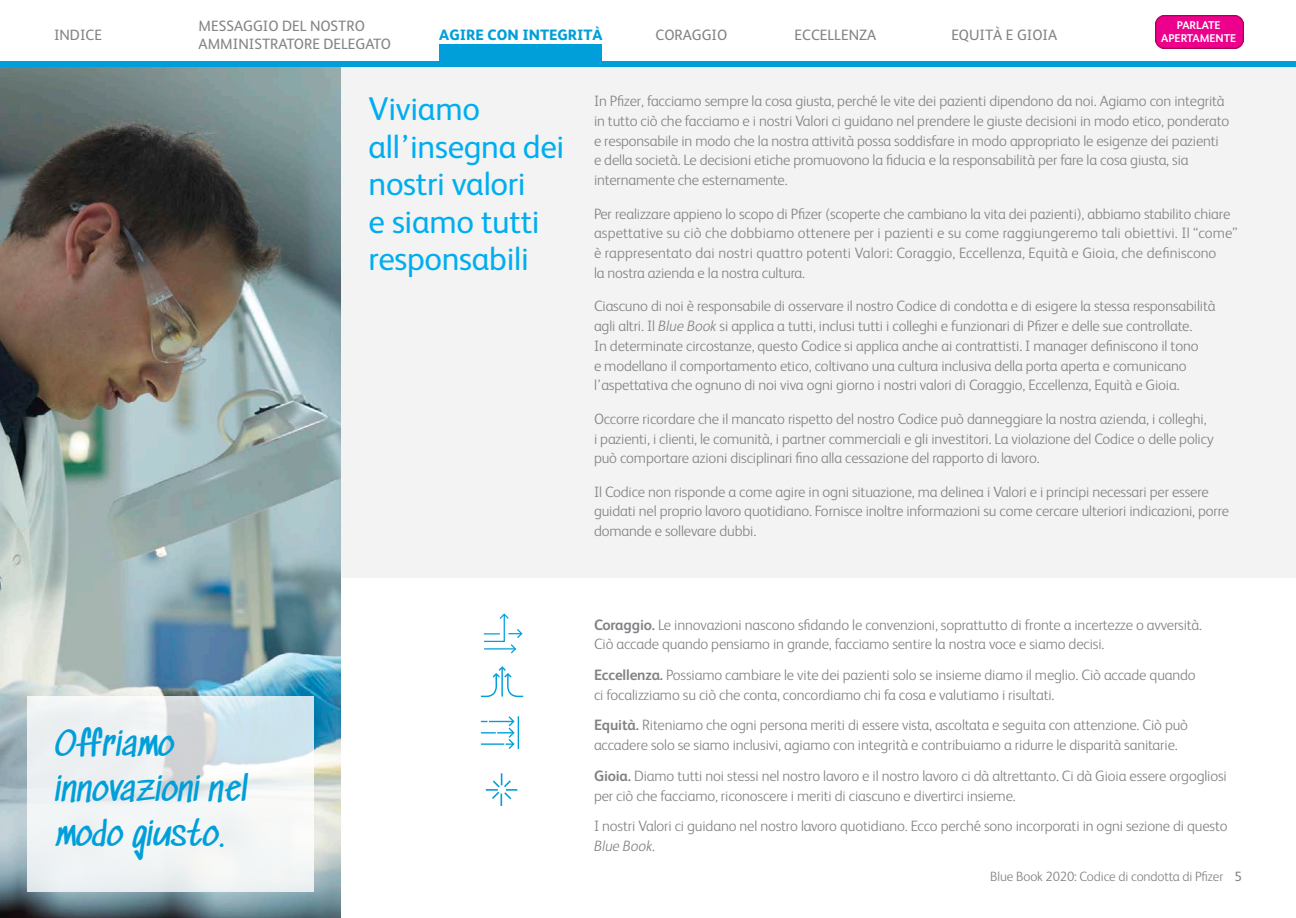
<style>
.page{position:relative;width:1296px;height:918px;background:#fff}
.page>*{position:absolute;margin:0;border:0;box-sizing:border-box;transform-origin:0 0}
.Head{font:33px/37.5px "FS Albert";letter-spacing:-.01em;color:#00aeef}
.approved_message{font:33px/45px "Sedgwick Ave";color:#009fda}
.Body_in_Gray_Section{font:300 15px/19.8px "FS Albert";letter-spacing:-.01em;color:#828386}
.Body_in_Gray_Section-2{font:300 15px/19.8px "FS Albert";letter-spacing:.01em;color:#828386}
.t1{font:15px/18px "FS Albert";color:#828386}
.t2{font:800 15px "FS Albert";color:#009fda}
.t3{font:300 13.5px "FS Albert";letter-spacing:-.01em;color:#828386}
.t4{font:700 11.25px "FS Albert";color:#fff}
.s1{font-style:italic}
.s2{font-weight:700}
.s3{font-weight:400}
</style>
<div class="page">
<div style="left:0;top:61px;width:1296px;height:7px;background:#009fda"></div>
<img style="left:1156px;top:15px;width:87px;height:34px">
<div style="left:324px;top:68px;width:972px;height:510px;background:#f3f3f3"></div>
<img style="left:0;top:68px;width:340px;height:850px">
<svg style="left:27px;top:696px;width:286px;height:196px;fill:#eef2f3"></svg>
<svg style="left:483px;top:613px;width:40px;height:41px"></svg>
<svg style="left:480px;top:666px;width:44px;height:32px"></svg>
<hr style="left:501px;top:668px;width:2px;height:29px;background:#009fdb">
<hr style="left:518px;top:716px;width:1px;height:33px;background:#009fdb">
<svg style="left:481px;top:716px;width:34px;height:33px"></svg>
<svg style="left:486px;top:773px;width:31px;height:33px"></svg>
<div style="left:439px;top:44px;width:163px;height:19px;background:#009fda"></div>
<p class="t1" style="left:199px;top:16px;width:194px">MESSAGGIO DEL NOSTRO<br>AMMINISTRATORE DELEGATO</p>
<p class="t1" style="left:656px;top:25px;width:73px">CORAGGIO</p>
<p class="t1" style="left:795px;top:25px;width:83px">ECCELLENZA</p>
<p class="t1" style="left:951px;top:25px;width:107px">EQUITÀ E GIOIA</p>
<p class="t4" style="left:1177px;top:17px;width:45px">PARLATE</p>
<p class="t2" style="left:439px;top:23px;width:165px">AGIRE CON INTEGRITÀ</p>
<p class="t1" style="left:54px;top:25px;width:50px">INDICE</p>
<p class="t4" style="left:1161px;top:31px;width:77px">APERTAMENTE</p>
<p class="approved_message" style="left:55px;top:723px;width:194px">Offriamo innovazioni nel modo giusto.</p>
<p class="Head" style="left:369px;top:89px;width:197px">Viviamo all’insegna dei nostri valori<br>e siamo tutti responsabili</p>
<p class="Body_in_Gray_Section" style="left:594px;top:90px;width:637px">In Pfizer, facciamo sempre la cosa giusta, perché le vite dei pazienti dipendono da noi. Agiamo con integrità in tutto ciò che facciamo e i nostri Valori ci guidano nel prendere le giuste decisioni in modo etico, ponderato e responsabile in modo che la nostra attività possa soddisfare in modo appropriato le esigenze dei pazienti e della società. Le decisioni etiche promuovono la fiducia e la responsabilità per fare la cosa giusta, sia internamente che esternamente.</p>
<p class="Body_in_Gray_Section-2" style="left:594px;top:203px;width:645px">Per realizzare appieno lo scopo di Pfizer (scoperte che cambiano la vita dei pazienti), abbiamo stabilito chiare aspettative su ciò che dobbiamo ottenere per i pazienti e su come raggiungeremo tali obiettivi. Il “come” è rappresentato dai nostri quattro potenti Valori: Coraggio, Eccellenza, Equità e Gioia, che definiscono<br>la nostra azienda e la nostra cultura.</p>
<p class="Body_in_Gray_Section" style="left:594px;top:296px;width:623px">Ciascuno di noi è responsabile di osservare il nostro Codice di condotta e di esigere la stessa responsabilità agli altri. Il <span class="s1">Blue Book</span> si applica a tutti, inclusi tutti i colleghi e funzionari di Pfizer e delle sue controllate.<br>In determinate circostanze, questo Codice si applica anche ai contrattisti. I manager definiscono il tono<br>e modellano il comportamento etico, coltivano una cultura inclusiva della porta aperta e comunicano l’aspettativa che ognuno di noi viva ogni giorno i nostri valori di Coraggio, Eccellenza, Equità e Gioia.</p>
<p class="Body_in_Gray_Section" style="left:594px;top:408px;width:621px">Occorre ricordare che il mancato rispetto del nostro Codice può danneggiare la nostra azienda, i colleghi,<br>i pazienti, i clienti, le comunità, i partner commerciali e gli investitori. La violazione del Codice o delle policy può comportare azioni disciplinari fino alla cessazione del rapporto di lavoro.</p>
<p class="Body_in_Gray_Section" style="left:594px;top:481px;width:637px">Il Codice non risponde a come agire in ogni situazione, ma delinea i Valori e i principi necessari per essere guidati nel proprio lavoro quotidiano. Fornisce inoltre informazioni su come cercare ulteriori indicazioni, porre domande e sollevare dubbi.</p>
<p class="Body_in_Gray_Section" style="left:594px;top:614px;width:610px"><span class="s2">Coraggio.</span> Le innovazioni nascono sfidando le convenzioni, soprattutto di fronte a incertezze o avversità.<br>Ciò accade quando pensiamo in grande, facciamo sentire la nostra voce e siamo decisi.</p>
<p class="Body_in_Gray_Section" style="left:594px;top:664px;width:603px"><span class="s2">Eccellenza.</span> Possiamo cambiare le vite dei pazienti solo se insieme diamo il meglio. Ciò accade quando ci focalizziamo su ciò che conta, concordiamo chi fa cosa e valutiamo i risultati.</p>
<p class="Body_in_Gray_Section" style="left:594px;top:715px;width:596px"><span class="s2">Equità.</span> Riteniamo che ogni persona meriti di essere vista, ascoltata e seguita con attenzione. Ciò può accadere solo se siamo inclusivi, agiamo con integrità e contribuiamo a ridurre le disparità sanitarie.</p>
<p class="Body_in_Gray_Section" style="left:594px;top:765px;width:634px"><span class="s2">Gioia.</span> Diamo tutti noi stessi nel nostro lavoro e il nostro lavoro ci dà altrettanto. Ci dà Gioia essere orgogliosi per ciò che facciamo, riconoscere i meriti di ciascuno e divertirci insieme.</p>
<p class="Body_in_Gray_Section" style="left:594px;top:815px;width:635px">I nostri Valori ci guidano nel nostro lavoro quotidiano. Ecco perché sono incorporati in ogni sezione di questo<br><span class="s1">Blue Book</span>.</p>
<p class="t3" style="left:990px;top:868px;width:253px">Blue Book 2020: Codice di condotta di Pfizer <span class="s3">5</span></p>
</div>
